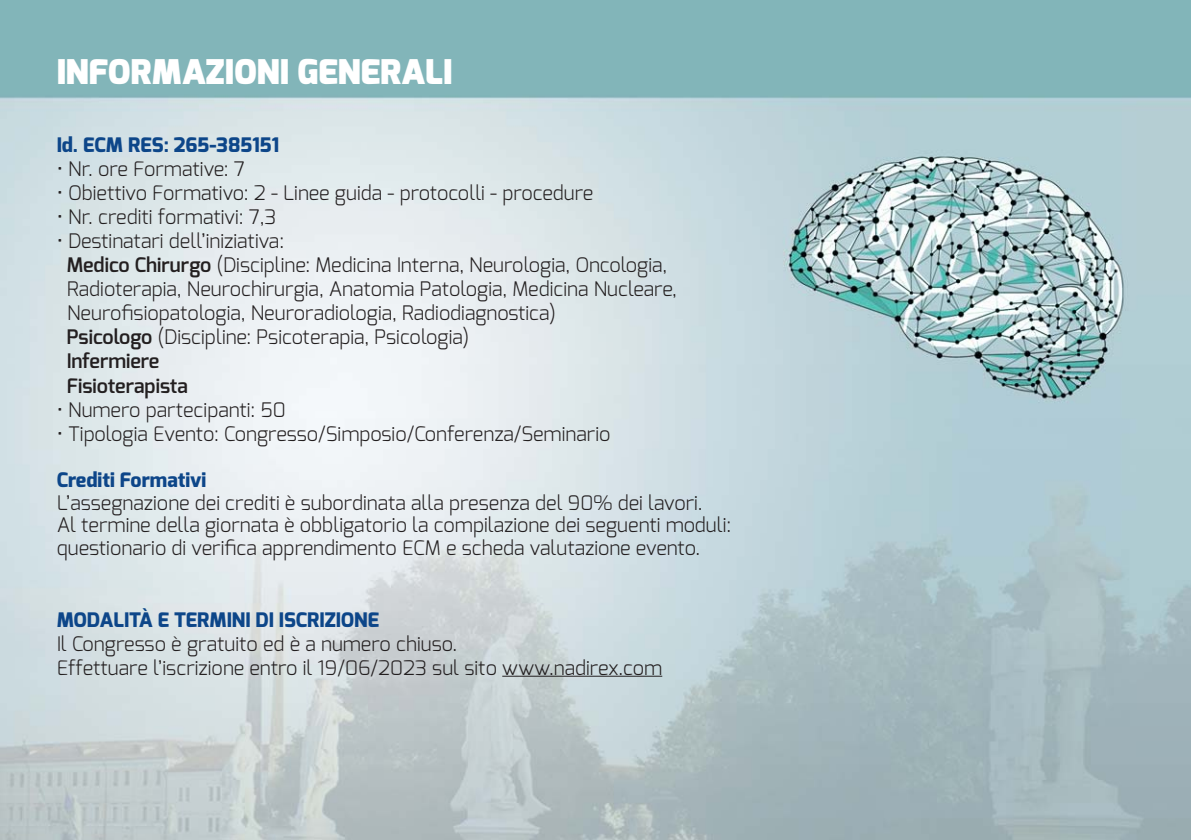
<style>
.page{position:relative;width:1191px;height:840px;background:#fff}
.page>*{position:absolute;margin:0;border:0;box-sizing:border-box;transform-origin:0 0}
.t1{font:900 34px "Exo";color:#fff}
.t2{font:300 20px/24px "Exo";color:#231f20}
.t3{font:800 20px "Exo";color:#0d4689}
.s1{font-weight:600}
</style>
<div class="page">
<img style="left:0;top:0;width:1191px;height:839px">
<hr style="left:502px;top:675px;width:160px;height:1px;background:#231f20">
<h1 class="t1" style="left:57px;top:52px;width:397px">INFORMAZIONI GENERALI</h1>
<p class="t3" style="left:57px;top:136px;width:224px">Id. ECM RES: 265-385151</p>
<p class="t2" style="left:57px;top:159px;width:190px">• Nr. ore Formative: 7</p>
<p class="t2" style="left:57px;top:183px;width:538px">• Obiettivo Formativo: 2 - Linee guida - protocolli - procedure</p>
<p class="t2" style="left:57px;top:207px;width:221px">• Nr. crediti formativi: 7,3</p>
<p class="t2" style="left:67px;top:231px;width:612px;text-indent:-10px">• Destinatari dell’iniziativa:<br><span class="s1">Medico Chirurgo</span> (Discipline: Medicina Interna, Neurologia, Oncologia, Radioterapia, Neurochirurgia, Anatomia Patologia, Medicina Nucleare, Neurofisiopatologia, Neuroradiologia, Radiodiagnostica)<br><span class="s1">Psicologo</span> (Discipline: Psicoterapia, Psicologia)<br><span class="s1">Infermiere<br>Fisioterapista</span></p>
<p class="t2" style="left:57px;top:399px;width:231px">• Numero partecipanti: 50</p>
<p class="t2" style="left:57px;top:423px;width:555px">• Tipologia Evento: Congresso/Simposio/Conferenza/Seminario</p>
<p class="t3" style="left:57px;top:471px;width:151px">Crediti Formativi</p>
<p class="t2" style="left:57px;top:493px;width:676px;line-height:22.6px">L’assegnazione dei crediti è subordinata alla presenza del 90% dei lavori.<br>Al termine della giornata è obbligatorio la compilazione dei seguenti moduli: questionario di verifica apprendimento ECM e scheda valutazione evento.</p>
<p class="t3" style="left:57px;top:611px;width:324px">MODALITÀ E TERMINI DI ISCRIZIONE</p>
<p class="t2" style="left:57px;top:633px;width:607px">Il Congresso è gratuito ed è a numero chiuso.<br>Effettuare l’iscrizione entro il 19/06/2023 sul sito www.nadirex.com</p>
</div>
